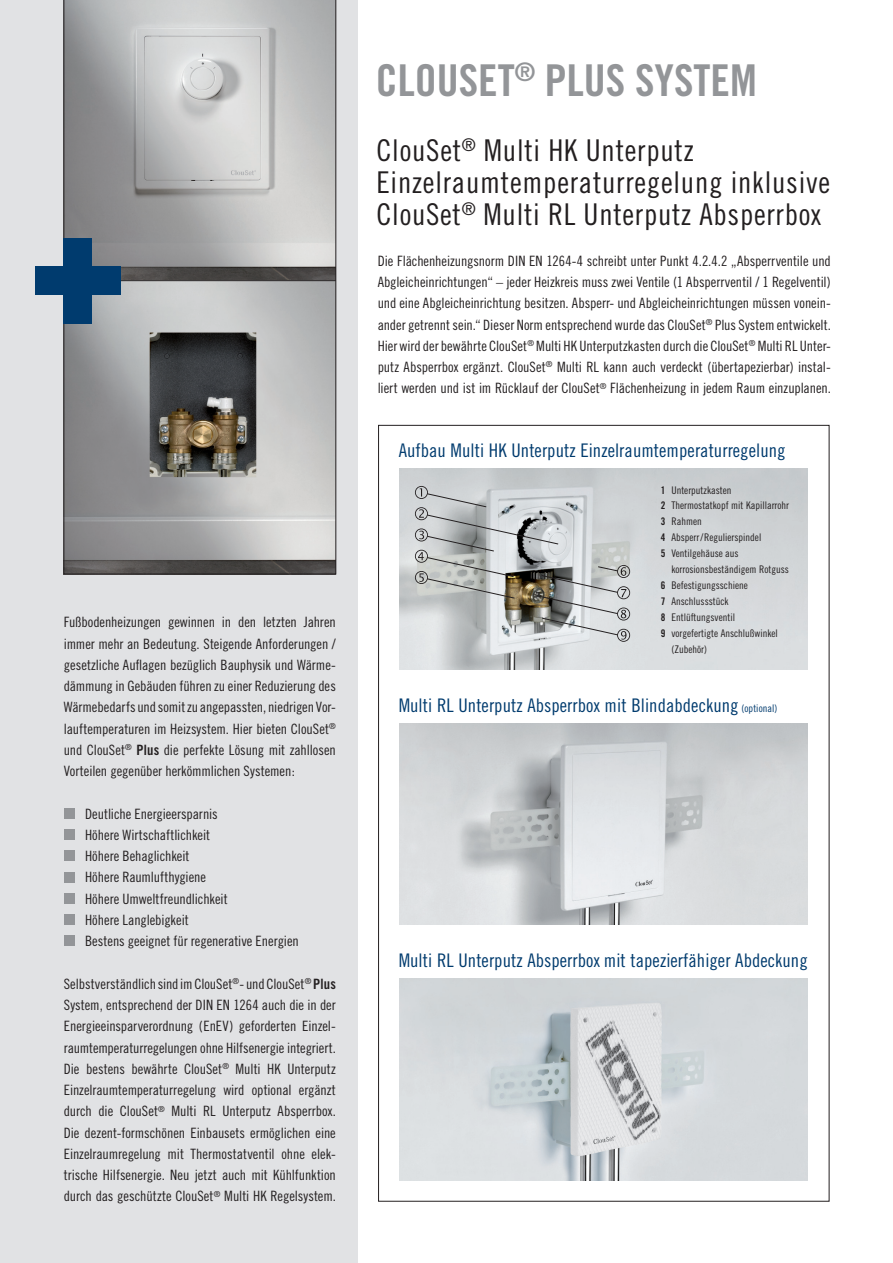
<style>
.page{position:relative;width:893px;height:1263px;background:#fff}
.page>*{position:absolute;margin:0;border:0;box-sizing:border-box;transform-origin:0 0}
.t1{font:43.8px "Trade Gothic Bold Cond Twenty";color:#939598}
.t2{font:30px/32px "Trade Gothic Cond Eighteen";letter-spacing:.025em;color:#231f20}
.t3{font:18.75px "Trade Gothic Cond Eighteen";letter-spacing:.005em;color:#003b6e}
.t4{font:14.25px/21.3px "Trade Gothic Cond Eighteen";color:#231f20;text-align:justify}
.t5{font:10.5px/15.9px "Trade Gothic Cond Eighteen";color:#231f20}
.s1{font-family:"Trade Gothic Bold Cond Twenty"}
.s2{font-size:10.5px}
</style>
<div class="page">
<div style="left:0;top:0;width:357px;height:1263px;background:#e1e2e4"></div>
<img style="left:400px;top:978px;width:408px;height:202px">
<img style="left:400px;top:723px;width:408px;height:202px">
<img style="left:400px;top:468px;width:408px;height:202px">
<svg style="left:415px;top:486px;width:215px;height:156px;background:#b9bcbb"></svg>
<svg style="left:64px;top:0;width:272px;height:574px;background:#a3a3a3"></svg>
<hr style="left:64px;top:280px;width:272px;height:1px;background:#231f20">
<div style="left:64px;top:808px;width:10px;height:11px;background:#939598"></div>
<div style="left:64px;top:829px;width:10px;height:11px;background:#939598"></div>
<div style="left:64px;top:850px;width:10px;height:11px;background:#939598"></div>
<div style="left:64px;top:872px;width:10px;height:10px;background:#939598"></div>
<div style="left:64px;top:893px;width:10px;height:11px;background:#939598"></div>
<div style="left:64px;top:914px;width:10px;height:11px;background:#939598"></div>
<div style="left:64px;top:935px;width:10px;height:11px;background:#939598"></div>
<div style="left:64px;top:238px;width:28px;height:85px;background:#003b6e"></div>
<div style="left:35px;top:267px;width:85px;height:28px;background:#003b6e"></div>
<p class="t4" style="left:64px;top:611px;width:274px">Fußbodenheizungen gewinnen in den letzten Jahren immer mehr an Bedeutung. Steigende Anforderungen / gesetzliche Auflagen bezüglich Bauphysik und Wärme&shy;dämmung in Gebäuden führen zu einer Reduzierung des Wärmebedarfs und somit zu angepassten, niedrigen Vor&shy;lauftemperaturen im Heizsystem. Hier bieten ClouSet<sup>® </sup>und ClouSet<sup>®</sup> <span class="s1">PLUS</span> die perfekte Lösung mit zahllosen Vorteilen gegenüber herkömmlichen Systemen:</p>
<p class="t4" style="left:85px;top:803px;width:215px;text-align:left">Deutliche Energieersparnis<br>Höhere Wirtschaftlichkeit<br>Höhere Behaglichkeit<br>Höhere Raumlufthygiene<br>Höhere Umweltfreundlichkeit<br>Höhere Langlebigkeit<br>Bestens geeignet für regenerative Energien</p>
<p class="t4" style="left:64px;top:973px;width:274px">Selbstverständlich sind im ClouSet<sup>®</sup>- und ClouSet<sup>®</sup> <span class="s1">PLUS </span>System, entsprechend der DIN EN 1264 auch die in der Energieeinsparverordnung (EnEV) geforderten Einzel&shy;raumtemperaturregelungen ohne Hilfsenergie integriert.<br>Die bestens bewährte ClouSet<sup>®</sup> Multi HK Unterputz Einzelraumtemperaturregelung wird optional ergänzt durch die ClouSet<sup>®</sup> Multi RL Unterputz Absperrbox.<br>Die dezent-formschönen Einbausets ermöglichen eine Einzelraumregelung mit Thermostatventil ohne elek&shy;trische Hilfsenergie. Neu jetzt auch mit Kühlfunktion durch das geschützte ClouSet<sup>®</sup> Multi HK Regelsystem.</p>
<h1 class="t1" style="left:376px;top:53px;width:383px">CLOUSET<sup>®</sup> PLUS SYSTEM</h1>
<h2 class="t2" style="left:376px;top:134px;width:455px">ClouSet<sup>®</sup> Multi HK Unterputz<br>Einzelraumtemperaturregelung inklusive<br>ClouSet<sup>®</sup> Multi RL Unterputz Absperrbox</h2>
<p class="t4" style="left:378px;top:250px;width:455px">Die Flächenheizungsnorm DIN EN 1264-4 schreibt unter Punkt 4.2.4.2 „Absperrventile und Abgleicheinrichtungen“ – jeder Heizkreis muss zwei Ventile (1 Absperrventil / 1 Regelventil) und eine Abgleicheinrichtung besitzen. Absperr- und Abgleicheinrichtungen müssen vonein&shy;ander getrennt sein.“ Dieser Norm entsprechend wurde das ClouSet<sup>®</sup> Plus System entwickelt.<br>Hier wird der bewährte ClouSet<sup>®</sup> Multi HK Unterputzkasten durch die ClouSet<sup>®</sup> Multi RL Unter&shy;putz Absperrbox ergänzt. ClouSet<sup>®</sup> Multi RL kann auch verdeckt (übertapezierbar) instal&shy;liert werden und ist im Rücklauf der ClouSet<sup>®</sup> Flächenheizung in jedem Raum einzuplanen.</p>
<h3 class="t3" style="left:399px;top:439px;width:388px">Aufbau Multi HK Unterputz Einzelraumtemperaturregelung</h3>
<p class="t5" style="left:661px;top:482px;width:130px"><span class="s1">1</span> Unterputzkasten<br><span class="s1">2</span> Thermostatkopf mit Kapillarrohr<br><span class="s1">3</span> Rahmen<br><span class="s1">4</span> Absperr/Regulierspindel<br><span class="s1">5</span> Ventilgehäuse aus</p>
<p class="t5" style="left:671px;top:561px;width:119px">korrosionsbeständigem Rotguss</p>
<p class="t5" style="left:661px;top:577px;width:89px"><span class="s1">6</span> Befestigungsschiene</p>
<p class="t5" style="left:661px;top:593px;width:69px"><span class="s1">7</span> Anschlussstück</p>
<p class="t5" style="left:661px;top:609px;width:76px"><span class="s1">8</span> Entlüftungsventil</p>
<p class="t5" style="left:661px;top:625px;width:119px"><span class="s1">9</span> vorgefertigte Anschlußwinkel</p>
<p class="t5" style="left:671px;top:641px;width:37px">(Zubehör)</p>
<h3 class="t3" style="left:399px;top:694px;width:380px">Multi RL Unterputz Absperrbox mit Blindabdeckung <span class="s2">(optional)</span></h3>
<h3 class="t3" style="left:399px;top:950px;width:410px">Multi RL Unterputz Absperrbox mit tapezierfähiger Abdeckung</h3>
</div>
